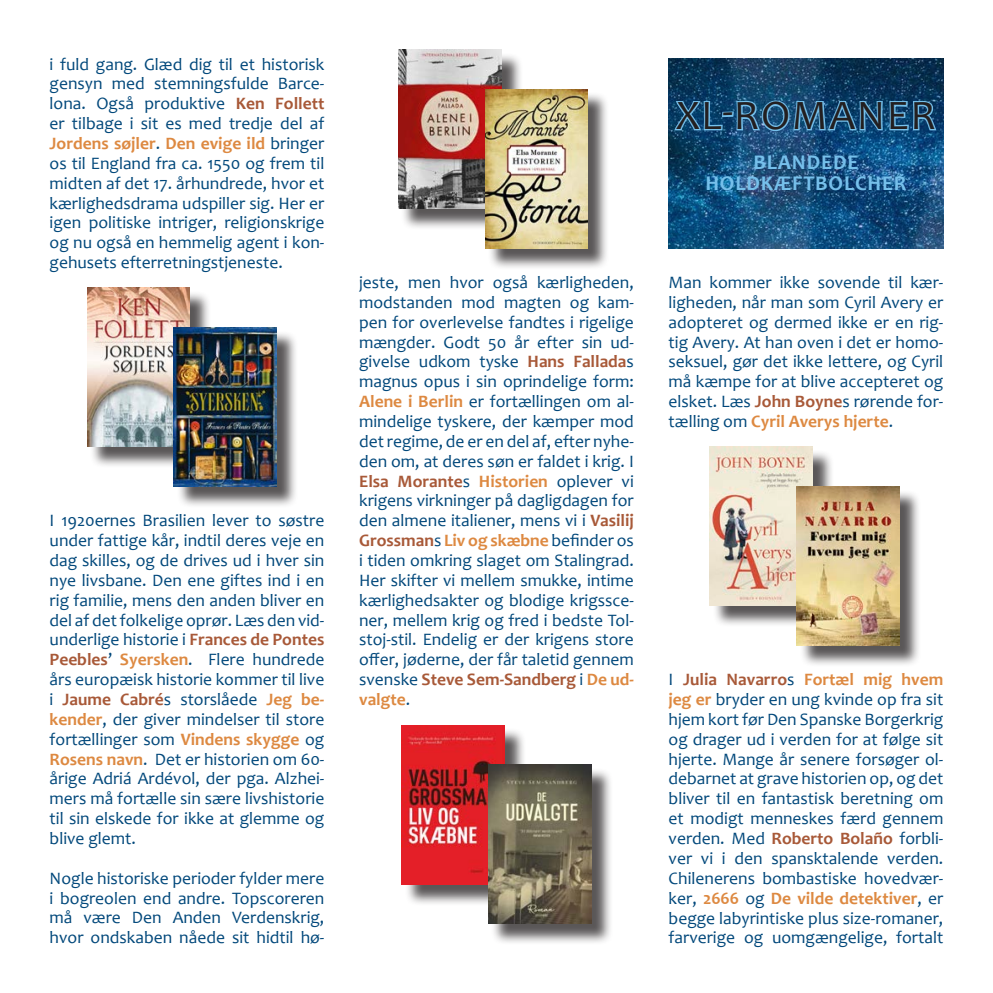
<style>
.page{position:relative;width:993px;height:993px;background:#fff}
.page>*{position:absolute;margin:0;border:0;box-sizing:border-box;transform-origin:0 0}
.underoverskrift{font:42px "Candara";letter-spacing:.04em;color:#231f20}
.underoverskrift-2{font:700 21px "Candara";color:#76c0eb}
.brød{font:17.5px/19.8px "Candara";color:#02487b;text-align:justify}
.s1{font-weight:700;color:#a85938}
.s2{font-weight:700;color:#dd8941}
</style>
<div class="page">
<img style="left:668px;top:58px;width:275px;height:190px">
<svg style="left:673px;top:100px;width:50px;height:32px"></svg>
<div style="left:721px;top:111px;width:12px;height:6px;border:3px solid #76c0eb"></div>
<svg style="left:734px;top:99px;width:204px;height:33px"></svg>
<div style="left:90px;top:290px;width:129px;height:186px;background:#231f20;opacity:.75"></div>
<img style="left:87px;top:288px;width:103px;height:158px">
<div style="left:176px;top:330px;width:129px;height:185px;background:#231f20;opacity:.75"></div>
<img style="left:174px;top:327px;width:102px;height:159px">
<div style="left:401px;top:52px;width:129px;height:185px;background:#231f20;opacity:.75"></div>
<img style="left:398px;top:50px;width:103px;height:158px">
<div style="left:487px;top:92px;width:129px;height:185px;background:#231f20;opacity:.75"></div>
<img style="left:485px;top:89px;width:102px;height:159px">
<div style="left:404px;top:727px;width:129px;height:185px;background:#231f20;opacity:.75"></div>
<img style="left:402px;top:725px;width:102px;height:158px">
<div style="left:491px;top:767px;width:129px;height:185px;background:#231f20;opacity:.75"></div>
<img style="left:488px;top:764px;width:103px;height:159px">
<div style="left:712px;top:449px;width:129px;height:185px;background:#231f20;opacity:.75"></div>
<img style="left:709px;top:446px;width:103px;height:159px">
<div style="left:799px;top:489px;width:129px;height:185px;background:#231f20;opacity:.75"></div>
<img style="left:796px;top:486px;width:102px;height:159px">
<p class="brød" style="left:50px;top:54px;width:276px">i fuld gang. Glæd dig til et historisk gensyn med stemningsfulde Barce&shy;lona. Også produktive <span class="s1">Ken Follett </span>er tilbage i sit es med tredje del af <span class="s2">Jordens søjler</span>. <span class="s2">Den evige ild</span> bringer os til England fra ca. 1550 og frem til midten af det 17. århundrede, hvor et kærlighedsdrama udspiller sig. H er er igen politiske intriger, religionskrige og nu også en hemmelig agent i kon&shy;gehusets efterretningstjeneste.</p>
<p class="brød" style="left:50px;top:510px;width:276px">I 1920ernes Brasilien lever to søstre under fattige kår, indtil deres veje en dag skilles, og de drives ud i hver sin nye livsbane. Den ene giftes ind i en rig familie, mens den anden bliver en del af det folkelige oprør. Læs den vid&shy;underlige historie i <span class="s1">Frances de Pontes Peebles</span>’ <span class="s2">Syersken</span>. Flere hundrede års europæisk historie kommer til live i <span class="s1">Jaume Cabré</span>s storslåede <span class="s2">Jeg be&shy;kender</span>, der giver mindelser til store fortællinger som <span class="s2">Vindens skygge</span> og <span class="s2">Rosens navn</span>. Det er historien om 60- årige Adriá Ardévol, der pga. Alzhei&shy;mers må fortælle sin sære livshistorie til sin elskede for ikke at glemme og blive glemt.</p>
<p class="brød" style="left:50px;top:867px;width:276px">N ogle historiske perioder fylder mere i bogreolen end andre. Topscoreren må være Den Anden Verdenskrig, hvor ondskaben nåede sit hidtil hø-</p>
<p class="brød" style="left:359px;top:272px;width:276px;text-align:left">jeste, men hvor også kærligheden, modstanden mod magten og kam&shy;pen for overlevelse fandtes i rigelige mængder. Godt 50 år efter sin ud&shy;givelse udkom tyske <span class="s1">Hans Fallada</span>s magnus opus i sin oprindelige form:<br><span class="s2">Alene i Berlin</span> er fortællingen om al&shy;mindelige tyskere, der kæmper mod det regime, de er en del af, efter nyhe&shy;den om, at deres søn er faldet i krig. I <span class="s1">Elsa Morante</span>s <span class="s2">Historien</span> oplever vi krigens virkninger på dagligdagen for den almene italiener, mens vi i <span class="s1">Vasilij Grossman</span>s <span class="s2">Liv og skæbne</span> befinder os i tiden omkring slaget om Stalingrad.<br>H er skifter vi mellem smukke, intime kærlighedsakter og blodige krigssce&shy;ner, mellem krig og fred i bedste Tol&shy;stoj-stil. Endelig er der krigens store offer, jøderne, der får taletid gennem svenske <span class="s1">Steve Sem-Sandberg</span> i <span class="s2">De ud&shy;valgte</span>.</p>
<p class="underoverskrift" style="left:675px;top:90px;width:261px">XL-romaner</p>
<p class="underoverskrift-2" style="left:753px;top:149px;width:14px">blandede</p>
<p class="underoverskrift-2" style="left:705px;top:170px;width:15px">holdk</p>
<p class="underoverskrift-2" style="left:773px;top:170px;width:32px">æftbolcher</p>
<p class="brød" style="left:668px;top:272px;width:276px">Man kommer ikke sovende til kær&shy;ligheden, når man som Cyril Avery er adopteret og dermed ikke er en rig&shy;tig Avery. At han oven i det er homo&shy;seksuel, gør det ikke lettere, og Cyril må kæmpe for at blive accepteret og elsket. Læs <span class="s1">John Boyne</span>s rørende for&shy;tælling om <span class="s2">Cyril Averys hjerte</span>.</p>
<p class="brød" style="left:668px;top:669px;width:276px">I <span class="s1">Julia Navarro</span>s <span class="s2">Fortæl mig hvem jeg er</span> bryder en ung kvinde op fra sit hjem kort før Den Spanske Borgerkrig og drager ud i verden for at følge sit hjerte. Mange år senere forsøger ol&shy;debarnet at grave historien op, og det bliver til en fantastisk beretning om et modigt menneskes færd gennem verden. Med <span class="s1">Roberto Bolaño</span> forbli&shy;ver vi i den spansktalende verden.<br>Chilenerens bombastiske hovedvær&shy;ker, <span class="s2">2666</span> og <span class="s2">De vilde detektiver</span>, er begge labyrintiske plus size-romaner, farverige og uomgængelige, fortalt</p>
</div>
